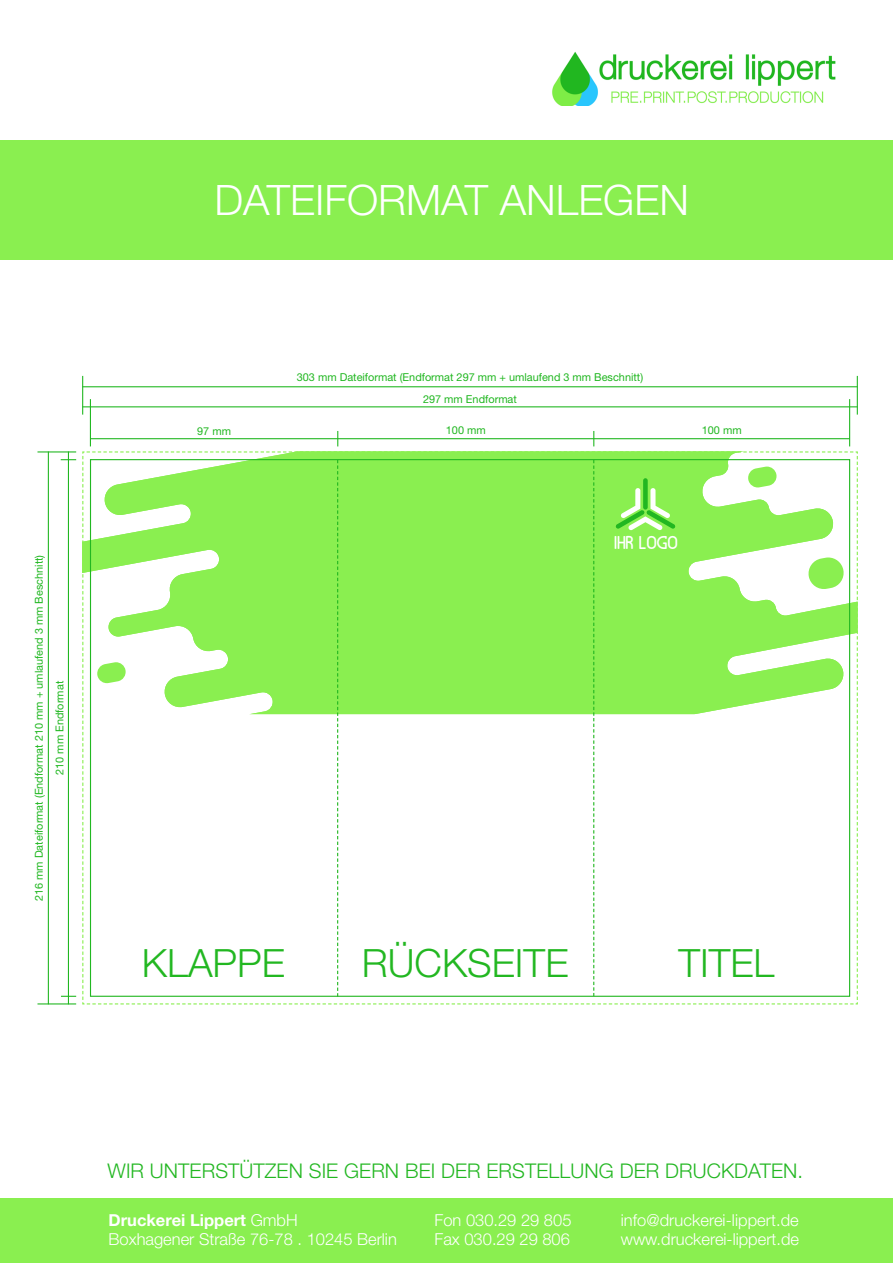
<style>
.page{position:relative;width:893px;height:1263px;background:#fff}
.page>*{position:absolute;margin:0;border:0;box-sizing:border-box;transform-origin:0 0}
.t1{font:300 42px "Helvetica Neue LT Pro";color:#fff}
.t2{font:300 39px "Helvetica Neue LT Pro";color:#22b721}
.t3{font:300 20.25px "Helvetica Neue LT Pro";letter-spacing:.005em;color:#22b721}
.t4{font:300 16.5px/19.8px "Helvetica Neue LT Pro";color:#fff}
.t5{font:15px "Machala Sans";color:#fff}
.t6{font:10.95px "Helvetica Neue LT Pro";color:#20b720}
.s1{font-weight:700}
</style>
<div class="page">
<div style="left:0;top:1198px;width:893px;height:65px;background:#8aef50"></div>
<div style="left:0;top:140px;width:893px;height:119px;background:#8aef50"></div>
<img style="left:552px;top:52px;width:284px;height:54px">
<hr style="left:90px;top:399px;width:1px;height:47px;background:#20b720">
<svg style="left:82px;top:431px;width:776px;height:573px"></svg>
<hr style="left:849px;top:399px;width:1px;height:47px;background:#20b720">
<hr style="left:82px;top:406px;width:776px;height:1px;background:#20b720">
<hr style="left:82px;top:386px;width:776px;height:1px;background:#20b720">
<hr style="left:82px;top:376px;width:1px;height:39px;background:#20b720">
<hr style="left:857px;top:376px;width:1px;height:39px;background:#20b720">
<svg style="left:61px;top:996px;width:15px;height:1px"></svg>
<svg style="left:61px;top:459px;width:15px;height:1px"></svg>
<hr style="left:68px;top:451px;width:1px;height:553px;background:#20b720">
<hr style="left:48px;top:451px;width:1px;height:553px;background:#20b720">
<hr style="left:37px;top:1003px;width:39px;height:1px;background:#20b720">
<hr style="left:37px;top:451px;width:39px;height:1px;background:#20b720">
<p class="t6" style="left:32px;top:901px;width:348px;rotate:-90deg">216 mm Dateiformat (Endformat 210 mm + umlaufend 3 mm Beschnitt)</p>
<p class="t6" style="left:53px;top:775px;width:95px;rotate:-90deg">210 mm Endformat</p>
<h1 class="t1" style="left:215px;top:174px;width:476px">DATEIFO RMAT ANLEGEN</h1>
<p class="t6" style="left:297px;top:371px;width:348px">303 mm Dateiformat (Endformat 297 mm + umlaufend 3 mm Beschnitt)</p>
<p class="t6" style="left:197px;top:424px;width:35px">97 mm</p>
<p class="t6" style="left:423px;top:393px;width:95px">297 mm Endformat</p>
<p class="t6" style="left:446px;top:423px;width:41px">100 mm</p>
<p class="t6" style="left:702px;top:423px;width:41px">100 mm</p>
<h3 class="t5" style="left:615px;top:535px;width:65px">IHR LOGO</h3>
<h2 class="t2" style="left:142px;top:939px;width:145px">KLAPP E</h2>
<h2 class="t2" style="left:362px;top:939px;width:27px">RÜC</h2>
<h2 class="t2" style="left:442px;top:939px;width:128px">KSEITE</h2>
<h2 class="t2" style="left:678px;top:939px;width:98px">TITEL</h2>
<h3 class="t3" style="left:108px;top:1158px;width:697px">WIR UNTERSTÜTZEN SIE GERN BEI DER ERSTELLUNG DER DRUCKDATEN.</h3>
<h3 class="t4" style="left:621px;top:1209px;width:180px">INFO@DRUCKEREI-LIPPERT.DE<br>WWW.DRUCKEREI-LIPPERT.DE</h3>
<h3 class="t4" style="left:109px;top:1209px;width:290px"><span class="s1">Druckerei Lippert</span> GMBH<br>BOXHAGENER STRAßE 76-78 . 10245 BERLIN</h3>
<h3 class="t4" style="left:434px;top:1209px;width:138px">FON 030.29 29 805<br>FAX 030.29 29 806</h3>
</div>
